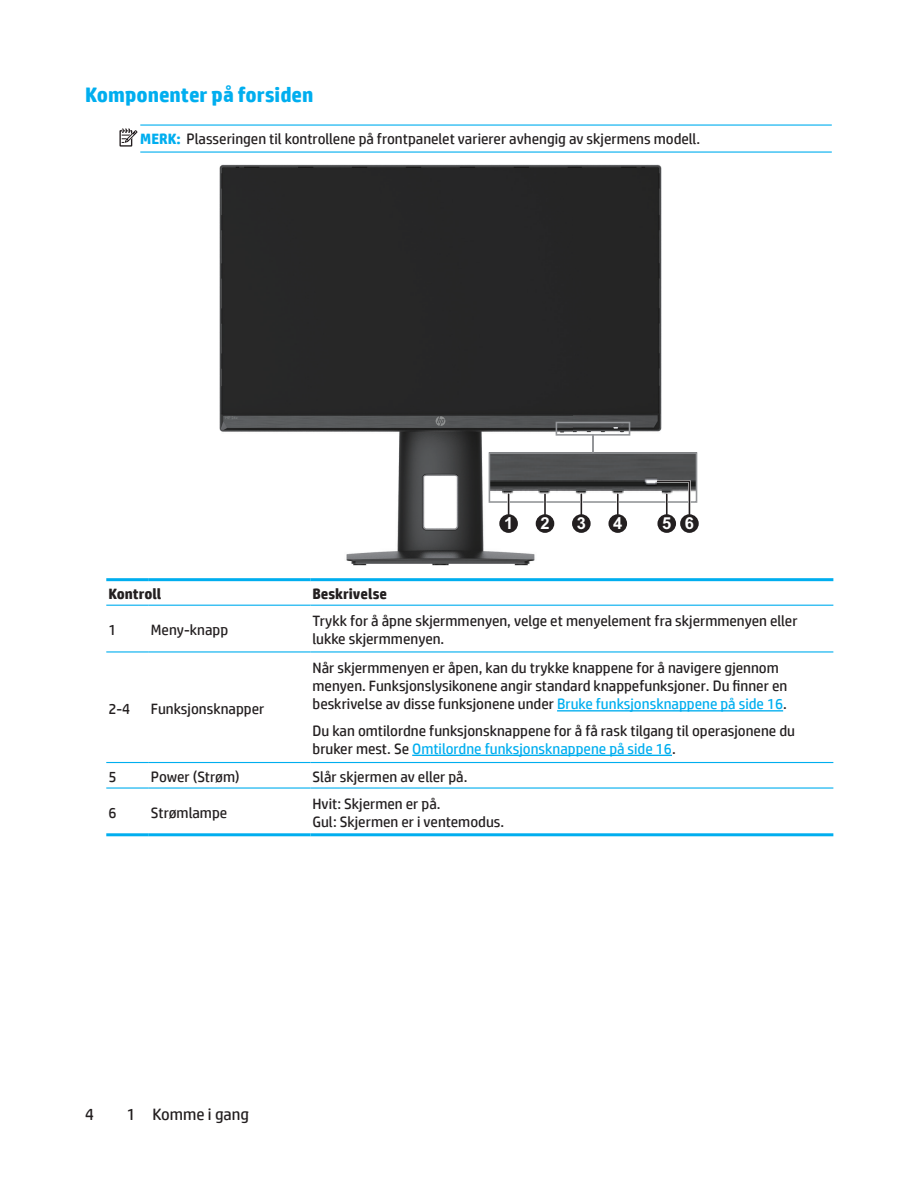
<style>
.page{position:relative;width:918px;height:1188px;background:#fff}
.page>*{position:absolute;margin:0;border:0;box-sizing:border-box;transform-origin:0 0}
.t1{font:700 21px "HP Simplified";color:#00aeef}
.t2{font:16.5px "HP Simplified";color:#231f20}
.t3{font:700 16.5px "Arial";color:#fff}
.t4{font:15px/18px "HP Simplified";color:#231f20}
.t5{font:700 15px "HP Simplified";color:#231f20}
.s1{font-weight:700;color:#00aeef}
.s2{color:#00aeef}
</style>
<div class="page">
<hr style="left:141px;top:124px;width:690px;height:2px;background:#00aeef">
<hr style="left:141px;top:151px;width:690px;height:2px;background:#00aeef">
<img style="left:219px;top:164px;width:443px;height:401px">
<svg style="left:436px;top:416px;width:9px;height:10px"></svg>
<svg style="left:226px;top:417px;width:12px;height:2px"></svg>
<div style="left:499px;top:514px;width:19px;height:19px;background:#231f20;border-radius:50%"></div>
<div style="left:536px;top:514px;width:18px;height:19px;background:#231f20;border-radius:50%"></div>
<div style="left:572px;top:514px;width:19px;height:19px;background:#231f20;border-radius:50%"></div>
<div style="left:608px;top:514px;width:19px;height:19px;background:#231f20;border-radius:50%"></div>
<div style="left:657px;top:514px;width:19px;height:19px;background:#231f20;border-radius:50%"></div>
<svg style="left:489px;top:422px;width:208px;height:95px"></svg>
<div style="left:680px;top:514px;width:19px;height:19px;background:#231f20;border-radius:50%"></div>
<hr style="left:106px;top:578px;width:43px;height:3px;background:#00aeef">
<hr style="left:149px;top:578px;width:161px;height:3px;background:#00aeef">
<hr style="left:310px;top:578px;width:523px;height:3px;background:#00aeef">
<hr style="left:106px;top:605px;width:43px;height:1px;background:#00aeef">
<hr style="left:149px;top:605px;width:161px;height:1px;background:#00aeef">
<hr style="left:310px;top:605px;width:523px;height:1px;background:#00aeef">
<hr style="left:106px;top:833px;width:43px;height:3px;background:#00aeef">
<hr style="left:149px;top:833px;width:161px;height:3px;background:#00aeef">
<hr style="left:310px;top:833px;width:523px;height:3px;background:#00aeef">
<hr style="left:106px;top:787px;width:43px;height:2px;background:#00aeef">
<hr style="left:149px;top:787px;width:161px;height:2px;background:#00aeef">
<hr style="left:310px;top:787px;width:523px;height:2px;background:#00aeef">
<hr style="left:106px;top:651px;width:43px;height:2px;background:#00aeef">
<hr style="left:149px;top:651px;width:161px;height:2px;background:#00aeef">
<hr style="left:310px;top:651px;width:523px;height:2px;background:#00aeef">
<hr style="left:106px;top:762px;width:43px;height:1px;background:#00aeef">
<hr style="left:149px;top:762px;width:161px;height:1px;background:#00aeef">
<hr style="left:310px;top:762px;width:523px;height:1px;background:#00aeef">
<hr style="left:557px;top:710px;width:226px;height:2px;background:#00aeef">
<hr style="left:412px;top:755px;width:260px;height:1px;background:#00aeef">
<div style="left:119px;top:130px;width:13px;height:17px;border:1px solid #231d1f"></div>
<svg style="left:121px;top:129px;width:17px;height:15px"></svg>
<h1 class="t1" style="left:85px;top:82px;width:230px">Komponenter på forsiden</h1>
<p class="t4" style="left:140px;top:129px;width:562px"><span class="s1">MERK:</span> Plasseringen til kontrollene på frontpanelet varierer avhengig av skjermens modell.</p>
<p class="t3" style="left:504px;top:513px;width:11px">1</p>
<p class="t3" style="left:540px;top:513px;width:11px">2</p>
<p class="t3" style="left:577px;top:513px;width:11px">3</p>
<p class="t3" style="left:613px;top:513px;width:11px">4</p>
<p class="t3" style="left:662px;top:513px;width:33px">5 6</p>
<p class="t5" style="left:108px;top:585px;width:54px">Kontroll</p>
<p class="t5" style="left:313px;top:585px;width:76px">Beskrivelse</p>
<p class="t4" style="left:108px;top:621px;width:10px">1</p>
<p class="t4" style="left:151px;top:621px;width:79px">Meny-knapp</p>
<p class="t4" style="left:313px;top:612px;width:487px">Trykk for å åpne skjermmenyen, velge et menyelement fra skjermmenyen eller lukke skjermmenyen.</p>
<p class="t4" style="left:108px;top:699px;width:23px">2-4</p>
<p class="t4" style="left:151px;top:699px;width:115px">Funksjonsknapper</p>
<p class="t4" style="left:313px;top:659px;width:476px">Når skjermmenyen er åpen, kan du trykke knappene for å navigere gjennom menyen. Funksjonslysikonene angir standard knappefunksjoner. Du finner en beskrivelse av disse funksjonene under <span class="s2">Bruke funksjonsknappene på side 16</span>.</p>
<p class="t4" style="left:313px;top:721px;width:484px">Du kan omtilordne funksjonsknappene for å få rask tilgang til operasjonene du bruker mest. Se <span class="s2">Omtilordne funksjonsknappene på side 16</span>.</p>
<p class="t4" style="left:108px;top:767px;width:10px">5</p>
<p class="t4" style="left:151px;top:767px;width:90px">Power (Strøm)</p>
<p class="t4" style="left:313px;top:767px;width:156px">Slår skjermen av eller på.</p>
<p class="t4" style="left:108px;top:803px;width:10px">6</p>
<p class="t4" style="left:151px;top:803px;width:78px">Strømlampe</p>
<p class="t4" style="left:313px;top:794px;width:193px">Hvit: Skjermen er på.<br>Gul: Skjermen er i ventemodus.</p>
<p class="t2" style="left:85px;top:1103px;width:10px">4</p>
<p class="t2" style="left:127px;top:1103px;width:124px">1 Komme i gang</p>
</div>
